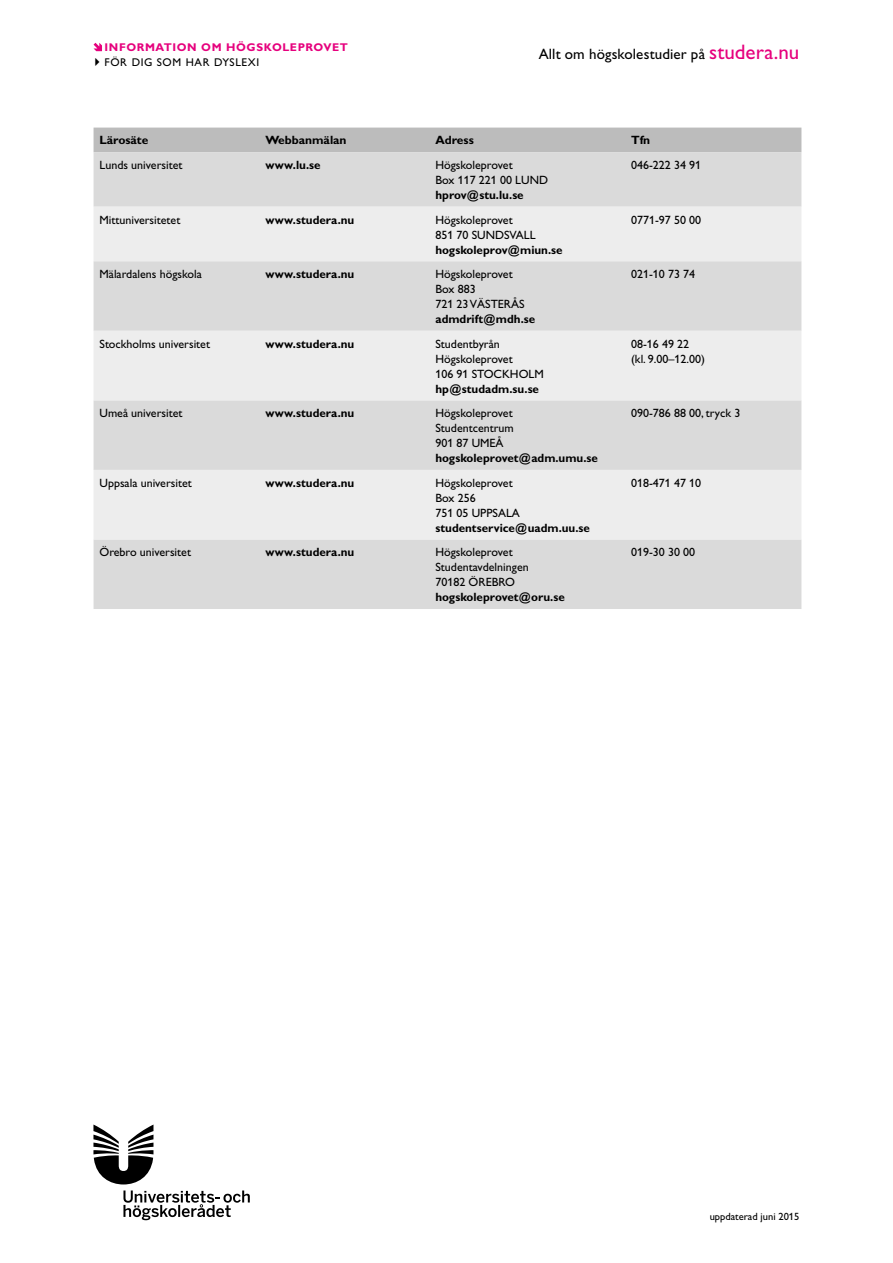
<style>
.page{position:relative;width:893px;height:1263px;background:#fff}
.page>*{position:absolute;margin:0;border:0;box-sizing:border-box;transform-origin:0 0}
.t1{font:15px "Gill Alt One";letter-spacing:.01em;color:#000}
.Tabelltext_01{font:12px "Gill Alt One";color:#000}
.Tabelltext_01-2{font:700 12px "Gill Alt One";color:#000}
.t2{font:700 11.25px "Gill Alt One";letter-spacing:.05em;color:#e6007d}
.t3{font:11.25px "Gill Alt One";letter-spacing:.05em;color:#000}
.t4{font:10.5px "Gill Alt One";color:#000}
.s1{font-size:21px;color:#e6007d}
</style>
<div class="page">
<svg style="left:123px;top:1190px;width:127px;height:30px"></svg>
<svg style="left:93px;top:1124px;width:60px;height:60px"></svg>
<svg style="left:94px;top:43px;width:8px;height:8px"></svg>
<div style="left:94px;top:128px;width:707px;height:24px;background:#bcbcbc"></div>
<div style="left:94px;top:152px;width:707px;height:457px;background:#dadada"></div>
<svg style="left:94px;top:207px;width:707px;height:332px;background:#e5e5e5"></svg>
<p class="t2" style="left:105px;top:41px;width:245px">INFORMATION OM HÖGSKOLEPROVET</p>
<p class="t3" style="left:105px;top:56px;width:156px">FÖR DIG SOM HAR DYSLEXI</p>
<p class="t1" style="left:539px;top:45px;width:262px">Allt om högskolestudier på <span class="s1">studera.nu</span></p>
<p class="Tabelltext_01-2" style="left:99px;top:133px;width:50px">Lärosäte</p>
<p class="Tabelltext_01-2" style="left:265px;top:133px;width:83px">Webbanmälan</p>
<p class="Tabelltext_01-2" style="left:435px;top:133px;width:40px">Adress</p>
<p class="Tabelltext_01-2" style="left:631px;top:133px;width:21px">Tfn</p>
<p class="Tabelltext_01" style="left:99px;top:158px;width:84px">Lunds universitet</p>
<p class="Tabelltext_01-2" style="left:265px;top:158px;width:57px">www.lu.se</p>
<p class="Tabelltext_01" style="left:435px;top:158px;width:79px">Högskoleprovet</p>
<p class="Tabelltext_01" style="left:435px;top:173px;width:114px">Box 117 221 00 LUND</p>
<p class="Tabelltext_01-2" style="left:435px;top:188px;width:90px">hprov@stu.lu.se</p>
<p class="Tabelltext_01" style="left:631px;top:158px;width:72px">046-222 34 91</p>
<p class="Tabelltext_01" style="left:99px;top:213px;width:82px">Mittuniversitetet</p>
<p class="Tabelltext_01-2" style="left:265px;top:212px;width:91px">www.studera.nu</p>
<p class="Tabelltext_01" style="left:435px;top:213px;width:79px">Högskoleprovet</p>
<p class="Tabelltext_01" style="left:435px;top:228px;width:102px">851 70 SUNDSVALL</p>
<p class="Tabelltext_01-2" style="left:435px;top:242px;width:129px">hogskoleprov@miun.se</p>
<p class="Tabelltext_01" style="left:99px;top:267px;width:104px">Mälardalens högskola</p>
<p class="Tabelltext_01-2" style="left:265px;top:267px;width:91px">www.studera.nu</p>
<p class="Tabelltext_01" style="left:435px;top:267px;width:79px">Högskoleprovet</p>
<p class="Tabelltext_01" style="left:435px;top:282px;width:42px">Box 883</p>
<p class="Tabelltext_01" style="left:435px;top:297px;width:91px">721 23 VÄSTERÅS</p>
<p class="Tabelltext_01-2" style="left:435px;top:312px;width:101px">admdrift@mdh.se</p>
<p class="Tabelltext_01" style="left:99px;top:337px;width:112px">Stockholms universitet</p>
<p class="Tabelltext_01-2" style="left:265px;top:336px;width:91px">www.studera.nu</p>
<p class="Tabelltext_01" style="left:435px;top:337px;width:66px">Studentbyrån</p>
<p class="Tabelltext_01" style="left:435px;top:352px;width:79px">Högskoleprovet</p>
<p class="Tabelltext_01" style="left:435px;top:367px;width:110px">106 91 STOCKHOLM</p>
<p class="Tabelltext_01-2" style="left:435px;top:381px;width:105px">hp@studadm.su.se</p>
<p class="Tabelltext_01" style="left:99px;top:406px;width:84px">Umeå universitet</p>
<p class="Tabelltext_01-2" style="left:265px;top:406px;width:91px">www.studera.nu</p>
<p class="Tabelltext_01" style="left:435px;top:406px;width:79px">Högskoleprovet</p>
<p class="Tabelltext_01" style="left:435px;top:421px;width:80px">Studentcentrum</p>
<p class="Tabelltext_01" style="left:435px;top:436px;width:70px">901 87 UMEÅ</p>
<p class="Tabelltext_01-2" style="left:435px;top:451px;width:164px">hogskoleprovet@adm.umu.se</p>
<p class="Tabelltext_01" style="left:99px;top:476px;width:94px">Uppsala universitet</p>
<p class="Tabelltext_01-2" style="left:265px;top:476px;width:91px">www.studera.nu</p>
<p class="Tabelltext_01" style="left:435px;top:476px;width:79px">Högskoleprovet</p>
<p class="Tabelltext_01" style="left:435px;top:491px;width:42px">Box 256</p>
<p class="Tabelltext_01" style="left:435px;top:506px;width:86px">751 05 UPPSALA</p>
<p class="Tabelltext_01-2" style="left:435px;top:521px;width:156px">studentservice@uadm.uu.se</p>
<p class="Tabelltext_01" style="left:99px;top:545px;width:93px">Örebro universitet</p>
<p class="Tabelltext_01-2" style="left:265px;top:545px;width:91px">www.studera.nu</p>
<p class="Tabelltext_01" style="left:435px;top:545px;width:79px">Högskoleprovet</p>
<p class="Tabelltext_01" style="left:435px;top:560px;width:95px">Studentavdelningen</p>
<p class="Tabelltext_01" style="left:435px;top:575px;width:81px">70182 ÖREBRO</p>
<p class="Tabelltext_01-2" style="left:435px;top:590px;width:131px">hogskoleprovet@oru.se</p>
<p class="Tabelltext_01" style="left:631px;top:213px;width:72px">0771-97 50 00</p>
<p class="Tabelltext_01" style="left:631px;top:267px;width:66px">021-10 73 74</p>
<p class="Tabelltext_01" style="left:631px;top:337px;width:60px">08-16 49 22</p>
<p class="Tabelltext_01" style="left:631px;top:352px;width:75px">(kl. 9.00–12.00)</p>
<p class="Tabelltext_01" style="left:631px;top:406px;width:111px">090-786 88 00, tryck 3</p>
<p class="Tabelltext_01" style="left:631px;top:476px;width:72px">018-471 47 10</p>
<p class="Tabelltext_01" style="left:631px;top:545px;width:66px">019-30 30 00</p>
<p class="t4" style="left:710px;top:1211px;width:91px">uppdaterad juni 2015</p>
</div>
